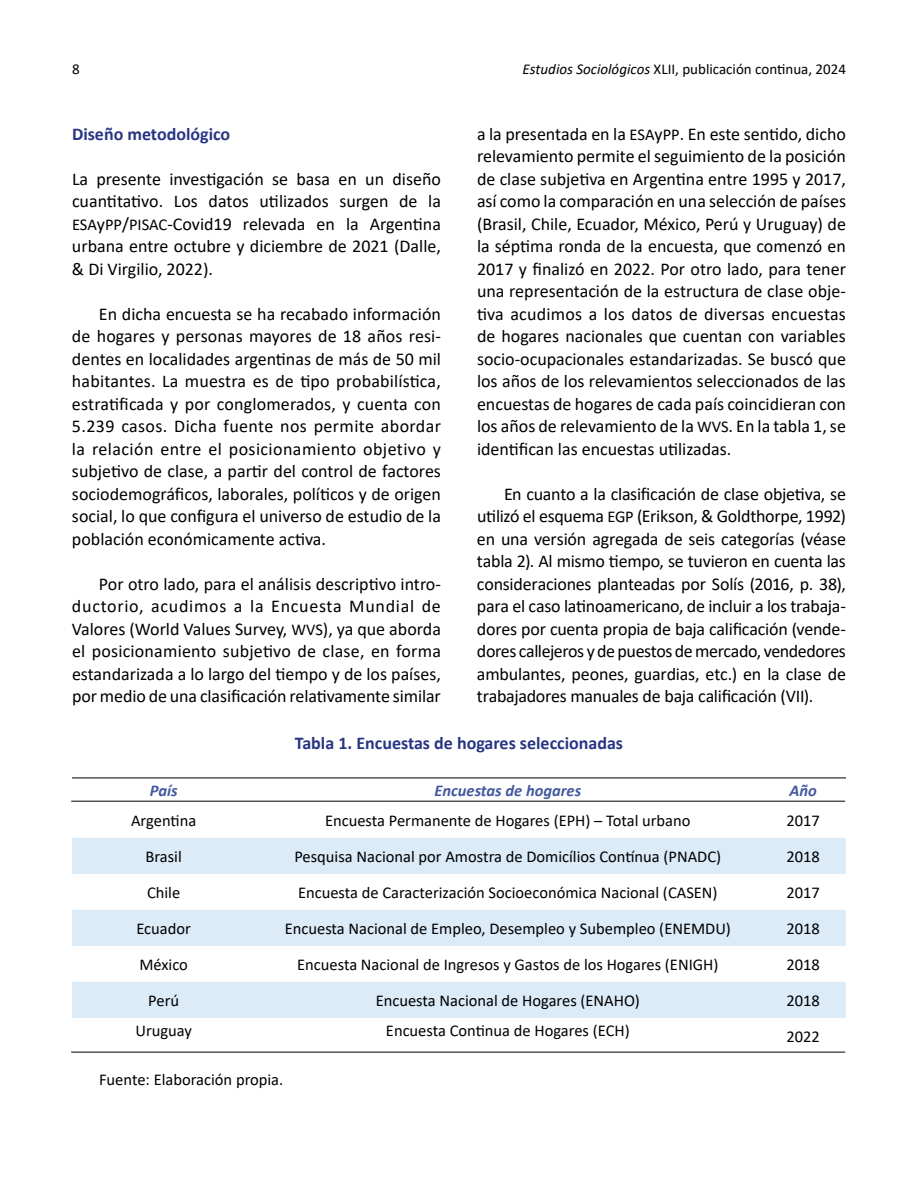
<style>
.page{position:relative;width:918px;height:1188px;background:#fff}
.page>*{position:absolute;margin:0;border:0;box-sizing:border-box;transform-origin:0 0}
.t1{font:18px/22.5px "Calibri";color:#000;text-align:justify}
.t2{font:700 18px "Calibri";color:#283583}
.t3{font:16.5px "Calibri";color:#000}
.t4{font:italic 700 16.5px "Calibri";color:#44599e}
.t5{font:15px "Calibri";color:#000}
.s1{font-style:italic}
.s2{font-size:16.5px}
</style>
<div class="page">
<svg style="left:72px;top:838px;width:774px;height:180px;fill:#dbebf7"></svg>
<hr style="left:72px;top:778px;width:774px;height:1px;background:#000">
<hr style="left:71px;top:801px;width:774px;height:1px;background:#000">
<hr style="left:71px;top:1052px;width:774px;height:1px;background:#000">
<p class="t5" style="left:72px;top:59px;width:9px">8</p>
<p class="t5" style="left:523px;top:59px;width:325px"><span class="s1">Estudios Sociológicos</span> XLII, publicación continua, 2024</p>
<p class="t1" style="left:477px;top:122px;width:371px">a la presentada en la <span class="s2">ESA</span>y<span class="s2">PP</span>. En este sentido, dicho relevamiento permite el seguimiento de la posición de clase subjetiva en Argentina entre 1995 y 2017, así como la comparación en una selección de países (Brasil, Chile, Ecuador, México, Perú y Uruguay) de la séptima ronda de la encuesta, que comenzó en 2017 y finalizó en 2022. Por otro lado, para tener una representación de la estructura de clase obje&shy;tiva acudimos a los datos de diversas encuestas de hogares nacionales que cuentan con variables socio-ocupacionales estandarizadas. Se buscó que los años de los relevamientos seleccionados de las encuestas de hogares de cada país coincidieran con los años de relevamiento de la <span class="s2">WVS</span>. En la tabla 1, se identifican las encuestas utilizadas.</p>
<p class="t1" style="left:477px;top:482px;width:371px;text-indent:27px">En cuanto a la clasificación de clase objetiva, se utilizó el esquema <span class="s2">EGP</span> (Erikson, &amp; Goldthorpe, 1992) en una versión agregada de seis categorías (véase tabla 2). Al mismo tiempo, se tuvieron en cuenta las consideraciones planteadas por Solís (2016, p. 38), para el caso latinoamericano, de incluir a los trabaja&shy;dores por cuenta propia de baja calificación (vende&shy;dores callejeros y de puestos de mercado, vendedores ambulantes, peones, guardias, etc.) en la clase de trabajadores manuales de baja calificación (VII).</p>
<p class="t2" style="left:295px;top:730px;width:330px">Tabla 1. Encuestas de hogares seleccionadas</p>
<p class="t2" style="left:72px;top:121px;width:160px">Diseño metodológico</p>
<p class="t1" style="left:72px;top:167px;width:370px">La presente investigación se basa en un diseño cuantitativo. Los datos utilizados surgen de la <span class="s2">ESA</span>y<span class="s2">PP</span>/<span class="s2">PISAC</span>-Covid19 relevada en la Argentina urbana entre octubre y diciembre de 2021 (Dalle, &amp; Di Virgilio, 2022).</p>
<p class="t1" style="left:72px;top:302px;width:371px;text-indent:27px">En dicha encuesta se ha recabado información de hogares y personas mayores de 18 años resi&shy;dentes en localidades argentinas de más de 50 mil habitantes. La muestra es de tipo probabilística, estratificada y por conglomerados, y cuenta con 5.239 casos. Dicha fuente nos permite abordar la relación entre el posicionamiento objetivo y subjetivo de clase, a partir del control de factores sociodemográficos, laborales, políticos y de origen social, lo que configura el universo de estudio de la población económicamente activa.</p>
<p class="t1" style="left:72px;top:572px;width:370px;text-indent:27px">Por otro lado, para el análisis descriptivo intro&shy;ductorio, acudimos a la Encuesta Mundial de Valores (World Values Survey, <span class="s2">WVS</span>), ya que aborda el posicionamiento subjetivo de clase, en forma estandarizada a lo largo del tiempo y de los países, por medio de una clasificación relativamente similar</p>
<p class="t4" style="left:150px;top:779px;width:29px">País</p>
<p class="t4" style="left:434px;top:779px;width:148px">Encuestas de hogares</p>
<p class="t4" style="left:789px;top:779px;width:29px">Año</p>
<p class="t3" style="left:131px;top:809px;width:67px">Argentina</p>
<p class="t3" style="left:325px;top:809px;width:367px">Encuesta Permanente de Hogares (EPH) – Total urbano</p>
<p class="t3" style="left:786px;top:809px;width:35px">2017</p>
<p class="t3" style="left:146px;top:845px;width:38px">Brasil</p>
<p class="t3" style="left:294px;top:845px;width:428px">Pesquisa Nacional por Amostra de Domicílios Contínua (PNADC)</p>
<p class="t3" style="left:786px;top:845px;width:35px">2018</p>
<p class="t3" style="left:147px;top:881px;width:35px">Chile</p>
<p class="t3" style="left:298px;top:881px;width:421px">Encuesta de Caracterización Socioeconómica Nacional (CASEN)</p>
<p class="t3" style="left:786px;top:881px;width:35px">2017</p>
<p class="t3" style="left:136px;top:917px;width:56px">Ecuador</p>
<p class="t3" style="left:285px;top:917px;width:448px">Encuesta Nacional de Empleo, Desempleo y Subempleo (ENEMDU)</p>
<p class="t3" style="left:786px;top:917px;width:35px">2018</p>
<p class="t3" style="left:139px;top:953px;width:50px">México</p>
<p class="t3" style="left:297px;top:953px;width:423px">Encuesta Nacional de Ingresos y Gastos de los Hogares (ENIGH)</p>
<p class="t3" style="left:786px;top:953px;width:35px">2018</p>
<p class="t3" style="left:148px;top:989px;width:32px">Perú</p>
<p class="t3" style="left:376px;top:989px;width:266px">Encuesta Nacional de Hogares (ENAHO)</p>
<p class="t3" style="left:786px;top:989px;width:35px">2018</p>
<p class="t3" style="left:135px;top:1019px;width:58px">Uruguay</p>
<p class="t3" style="left:386px;top:1019px;width:245px">Encuesta Continua de Hogares (ECH)</p>
<p class="t3" style="left:786px;top:1025px;width:35px">2022</p>
<p class="t3" style="left:99px;top:1069px;width:186px">Fuente: Elaboración propia.</p>
</div>
